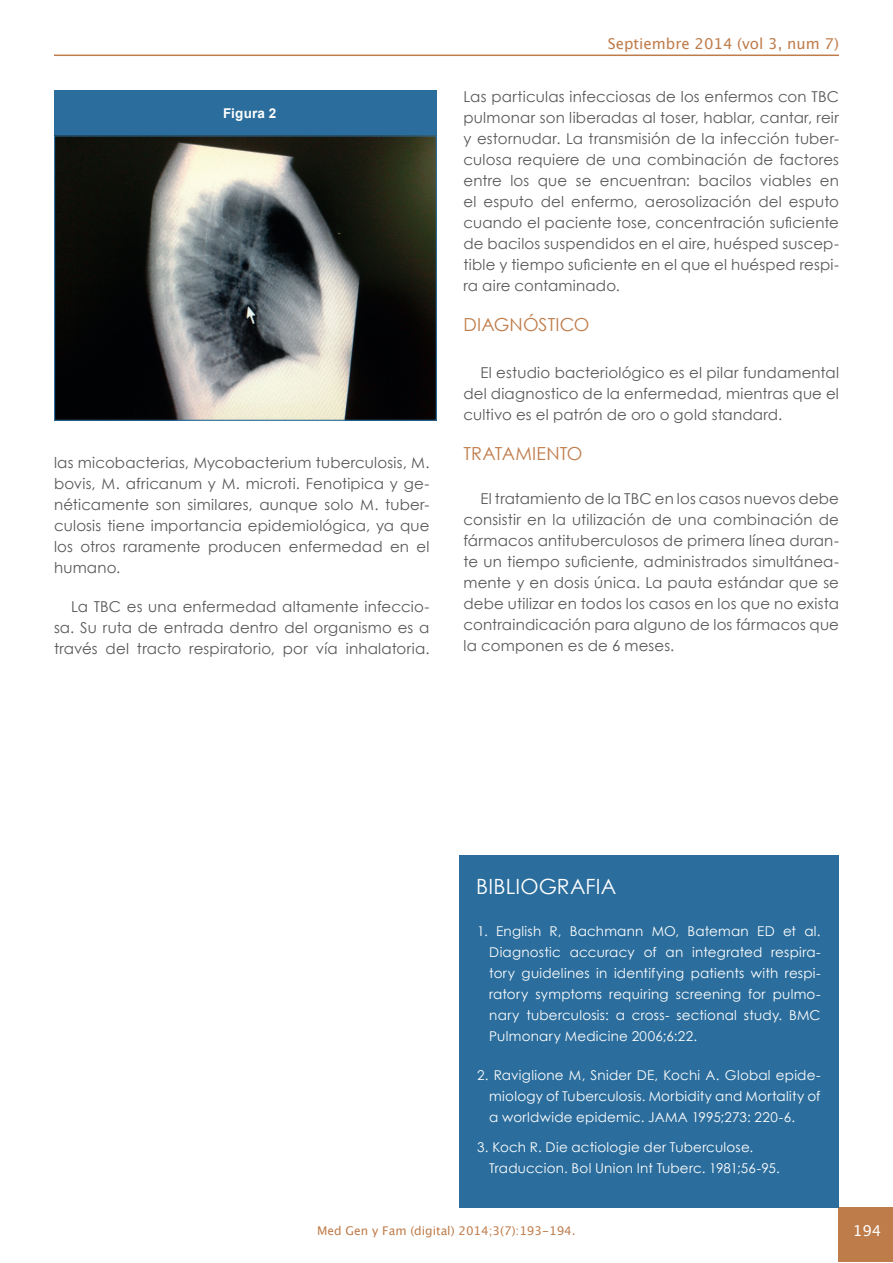
<style>
.page{position:relative;width:893px;height:1263px;background:#fff}
.page>*{position:absolute;margin:0;border:0;box-sizing:border-box;transform-origin:0 0}
.t1{font:21px "Century Gothic";letter-spacing:.005em;color:#fff}
.t2{font:18px "Century Gothic";letter-spacing:.005em;color:#bf7c4b}
.t3{font:15px/21px "Century Gothic";letter-spacing:.01em;color:#57585a;text-align:justify}
.t4{font:15px "Lucida Grande";color:#bf7c4b}
.t5{font:15px "Lucida Grande";color:#fff}
.t6{font:13.5px/21px "Century Gothic";letter-spacing:.015em;color:#fff;text-align:justify}
.t7{font:700 13.5px "Arial";letter-spacing:.01em;color:#fff}
.t8{font:12px "Lucida Grande";color:#bf7c4b}
</style>
<div class="page">
<hr style="left:54px;top:55px;width:785px;height:1px;background:#bf7c4b">
<div style="left:839px;top:1208px;width:54px;height:54px;background:#bf7c4b"></div>
<img style="left:56px;top:137px;width:379px;height:282px">
<div style="left:54px;top:135px;width:383px;height:286px;border:1px solid #2b6d9c"></div>
<div style="left:54px;top:90px;width:383px;height:45px;background:#2b6d9c"></div>
<div style="left:459px;top:855px;width:380px;height:353px;background:#2b6d9c"></div>
<p class="t7" style="left:223px;top:106px;width:55px">Figura 2</p>
<p class="t3" style="left:54px;top:452px;width:377px">las micobacterias, Mycobacterium tuberculosis, M. bovis, M. africanum y M. microti. Fenotipica y ge&shy;néticamente son similares, aunque solo M. tuber&shy;culosis tiene importancia epidemiológica, ya que los otros raramente producen enfermedad en el humano.</p>
<p class="t3" style="left:54px;top:596px;width:377px;text-indent:17px">La TBC es una enfermedad altamente infeccio&shy;sa. Su ruta de entrada dentro del organismo es a través del tracto respiratorio, por vía inhalatoria.</p>
<p class="t4" style="left:608px;top:35px;width:233px">Septiembre 2014 (vol 3, num 7)</p>
<p class="t3" style="left:463px;top:86px;width:377px">Las particulas infecciosas de los enfermos con TBC pulmonar son liberadas al toser, hablar, cantar, reir y estornudar. La transmisión de la infección tuber&shy;culosa requiere de una combinación de factores entre los que se encuentran: bacilos viables en el esputo del enfermo, aerosolización del esputo cuando el paciente tose, concentración suficiente de bacilos suspendidos en el aire, huésped suscep&shy;tible y tiempo suficiente en el que el huésped respi&shy;ra aire contaminado.</p>
<p class="t2" style="left:463px;top:312px;width:128px">DIAGNÓSTICO</p>
<p class="t3" style="left:463px;top:362px;width:377px;text-indent:17px">El estudio bacteriológico es el pilar fundamental del diagnostico de la enfermedad, mientras que el cultivo es el patrón de oro o gold standard.</p>
<p class="t2" style="left:463px;top:441px;width:120px">TRATAMIENTO</p>
<p class="t3" style="left:463px;top:488px;width:377px;text-indent:17px">El tratamiento de la TBC en los casos nuevos debe consistir en la utilización de una combinación de fármacos antituberculosos de primera línea duran&shy;te un tiempo suficiente, administrados simultánea&shy;mente y en dosis única. La pauta estándar que se debe utilizar en todos los casos en los que no exista contraindicación para alguno de los fármacos que la componen es de 6 meses.</p>
<h1 class="t1" style="left:476px;top:872px;width:141px">BIBLIOGRAFIA</h1>
<p class="t6" style="left:489px;top:920px;width:333px;text-indent:-12px">1. English R, Bachmann MO, Bateman ED et al.<br>Diagnostic accuracy of an integrated respira&shy;tory guidelines in identifying patients with respi&shy;ratory symptoms requiring screening for pulmo&shy;nary tuberculosis: a cross- sectional study. BMC Pulmonary Medicine 2006;6:22.</p>
<p class="t6" style="left:489px;top:1064px;width:333px;text-indent:-12px">2. Raviglione M, Snider DE, Kochi A. Global epide&shy;miology of Tuberculosis. Morbidity and Mortality of a worldwide epidemic. JAMA 1995;273: 220-6.</p>
<p class="t6" style="left:489px;top:1136px;width:292px;text-indent:-12px">3. Koch R. Die actiologie der Tuberculose.<br>Traduccion. Bol Union Int Tuberc. 1981;56-95.</p>
<p class="t8" style="left:317px;top:1224px;width:260px">Med Gen y Fam (digital) 2014;3(7):193-194.</p>
<p class="t5" style="left:853px;top:1222px;width:30px">194</p>
</div>
